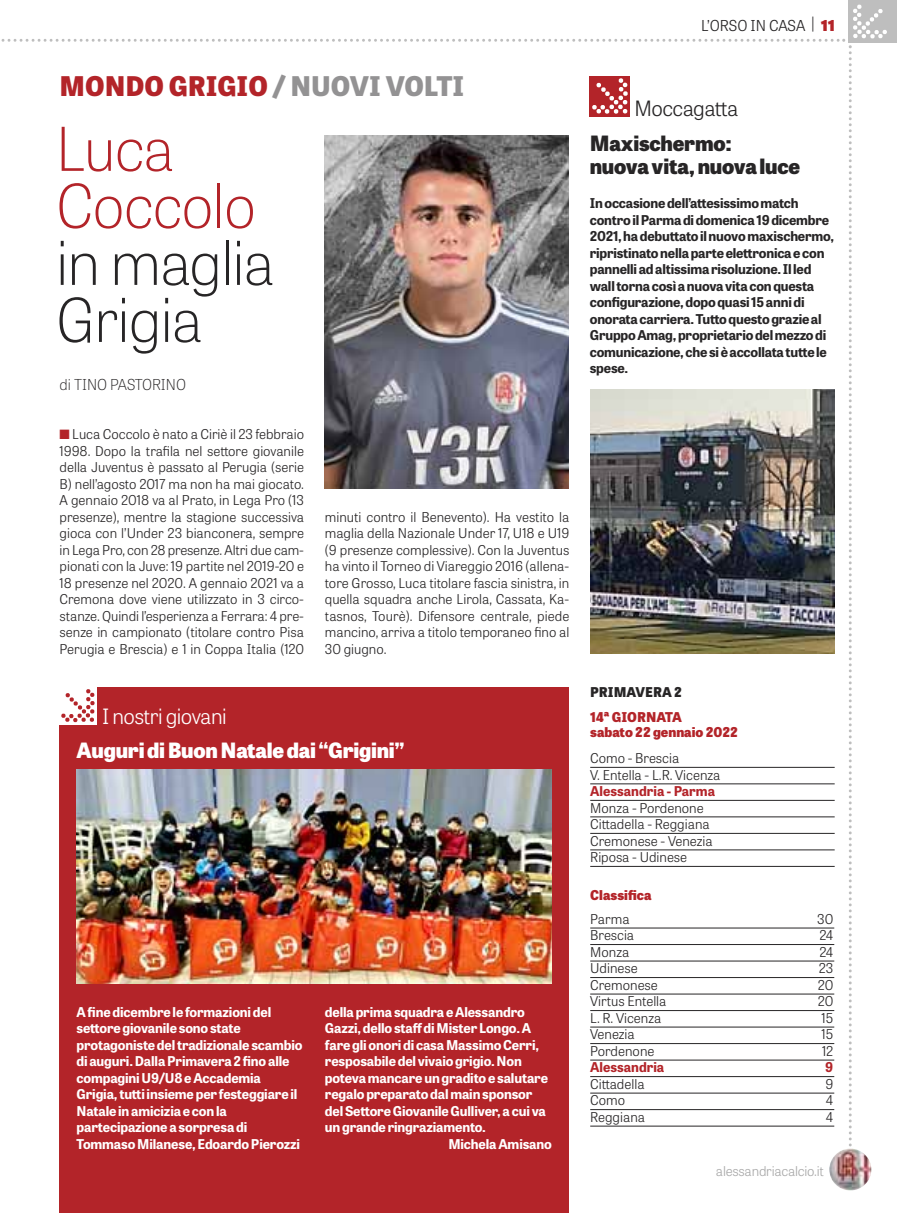
<style>
.page{position:relative;width:897px;height:1213px;background:#fff}
.page>*{position:absolute;margin:0;border:0;box-sizing:border-box;transform-origin:0 0}
.t1{font:100 60px "Tablet Gothic";letter-spacing:-.02em;color:#272526}
.t2{font:100 60px "Tablet Gothic";letter-spacing:-.02em;color:#b32429}
.t3{font:800 27px "Tablet Gothic";color:#b32429}
.t4{font:800 21px "Tablet Gothic";letter-spacing:-.01em;color:#272526}
.t5{font:800 21px "Tablet Gothic";letter-spacing:-.01em;color:#fff}
.t6{font:300 21px "Tablet Gothic";letter-spacing:-.025em;color:#fff}
.t7{font:300 21px "Tablet Gothic";letter-spacing:-.025em;color:#272526}
.t8{font:300 15px "Tablet Gothic";color:#272526}
.t9{font:100 15px "Tablet Gothic";color:#272526}
.t10{font:300 13.5px/16.5px "Tablet Gothic";color:#272526;text-align:justify}
.t11{font:700 13.5px/16.5px "Tablet Gothic";letter-spacing:-.01em;color:#fff}
.t12{font:700 13.5px/16.5px "Tablet Gothic";letter-spacing:-.015em;color:#272526}
.t13{font:800 13.5px "Tablet Gothic";color:#b32429}
.t14{font:700 13.5px "Tablet Gothic";color:#b32429}
.t15{font:300 13.5px "Tablet Gothic";letter-spacing:-.015em;color:#a8a8a8}
.t16{font:800 13.5px "Tablet Gothic";color:#272526}
.s1{color:#939293}
.s2{color:#b32429}
.s3{font-weight:800;color:#b32429}
</style>
<div class="page">
<div style="left:847px;top:0;width:49px;height:43px;background:#bebebe"></div>
<img style="left:828px;top:1148px;width:42px;height:42px;border-radius:50%">
<div style="left:60px;top:686px;width:508px;height:526px;background:#b32429"></div>
<img style="left:1px;top:4px;width:885px;height:1160px">
<img style="left:325px;top:135px;width:243px;height:353px">
<p class="t3" style="left:60px;top:77px;width:406px">MONDO GRIGIO <span class="s1">/ NUOVI VOLTI</span></p>
<p class="t2" style="left:56px;top:128px;width:120px">Luca</p>
<p class="t2" style="left:56px;top:185px;width:202px">Coccolo</p>
<p class="t1" style="left:56px;top:242px;width:220px">in maglia</p>
<p class="t1" style="left:56px;top:299px;width:148px">Grigia</p>
<p class="t9" style="left:60px;top:379px;width:128px">di TINO PASTORINO</p>
<p class="t10" style="left:60px;top:427px;width:246px"><span class="s2">■</span> Luca Coccolo è nato a Ciriè il 23 febbraio 1998. Dopo la trafila nel settore giovanile della Juventus è passato al Perugia (serie B) nell’agosto 2017 ma non ha mai giocato.<br>A gennaio 2018 va al Prato, in Lega Pro (13 presenze), mentre la stagione successiva gioca con l’Under 23 bianconera, sempre in Lega Pro, con 28 presenze. Altri due cam&shy;pionati con la Juve: 19 partite nel 2019-20 e 18 presenze nel 2020. A gennaio 2021 va a Cremona dove viene utilizzato in 3 circo&shy;stanze. Quindi l’esperienza a Ferrara: 4 pre&shy;senze in campionato (titolare contro Pisa Perugia e Brescia) e 1 in Coppa Italia (120</p>
<p class="t10" style="left:325px;top:510px;width:246px">minuti contro il Benevento). Ha vestito la maglia della Nazionale Under 17, U18 e U19 (9 presenze complessive). Con la Juventus ha vinto il Torneo di Viareggio 2016 (allena&shy;tore Grosso, Luca titolare fascia sinistra, in quella squadra anche Lirola, Cassata, Ka&shy;tasnos, Tourè). Difensore centrale, piede mancino, arriva a titolo temporaneo fino al 30 giugno.</p>
<p class="t8" style="left:700px;top:20px;width:135px">L’ORSO IN CASA | <span class="s3">11</span></p>
<p class="t7" style="left:634px;top:101px;width:105px">Moccagatta</p>
<p class="t4" style="left:589px;top:136px;width:143px">Maxischermo:</p>
<p class="t4" style="left:589px;top:158px;width:212px">nuova vita, nuova luce</p>
<p class="t12" style="left:589px;top:196px;width:246px">In occasione dell’attesissimo match contro il Parma di domenica 19 dicembre 2021, ha debuttato il nuovo maxischermo, ripristinato nella parte elettronica e con pannelli ad altissima risoluzione. Il led wall torna così a nuova vita con questa configurazione, dopo quasi 15 anni di onorata carriera. Tutto questo grazie al Gruppo Amag, proprietario del mezzo di comunicazione, che si è accollata tutte le spese.</p>
<p class="t16" style="left:590px;top:687px;width:93px">PRIMAVERA 2</p>
<p class="t6" style="left:102px;top:708px;width:126px">I nostri giovani</p>
<p class="t13" style="left:590px;top:712px;width:93px">14ª GIORNATA</p>
<p class="t13" style="left:590px;top:727px;width:149px">sabato 22 gennaio 2022</p>
<p class="t10" style="left:590px;top:751px;width:91px">Como - Brescia</p>
<p class="t10" style="left:590px;top:767px;width:132px">V. Entella - L.R. Vicenza</p>
<p class="t14" style="left:590px;top:786px;width:126px">Alessandria - Parma</p>
<p class="t10" style="left:590px;top:800px;width:115px">Monza - Pordenone</p>
<p class="t10" style="left:590px;top:817px;width:121px">Cittadella - Reggiana</p>
<p class="t10" style="left:590px;top:833px;width:124px">Cremonese - Venezia</p>
<p class="t10" style="left:590px;top:850px;width:98px">Riposa - Udinese</p>
<p class="t5" style="left:76px;top:742px;width:329px">Auguri di Buon Natale dai “Grigini”</p>
<p class="t11" style="left:76px;top:1005px;width:227px">A fine dicembre le formazioni del settore giovanile sono state protagoniste del tradizionale scambio di auguri. Dalla Primavera 2 fino alle compagini U9/U8 e Accademia Grigia, tutti insieme per festeggiare il Natale in amicizia e con la partecipazione a sorpresa di Tommaso Milanese, Edoardo Pierozzi</p>
<p class="t11" style="left:325px;top:1005px;width:224px">della prima squadra e Alessandro Gazzi, dello staff di Mister Longo. A fare gli onori di casa Massimo Cerri, resposabile del vivaio grigio. Non poteva mancare un gradito e salutare regalo preparato dal main sponsor del Settore Giovanile Gulliver, a cui va un grande ringraziamento.</p>
<p class="t11" style="left:448px;top:1137px;width:105px">Michela Amisano</p>
<p class="t13" style="left:590px;top:889px;width:63px">Classifica</p>
<p class="t10" style="left:590px;top:911px;width:41px">Parma</p>
<p class="t10" style="left:816px;top:911px;width:18px">30</p>
<p class="t10" style="left:590px;top:928px;width:46px">Brescia</p>
<p class="t10" style="left:819px;top:928px;width:15px">24</p>
<p class="t10" style="left:590px;top:944px;width:41px">Monza</p>
<p class="t10" style="left:819px;top:944px;width:15px">24</p>
<p class="t10" style="left:590px;top:961px;width:49px">Udinese</p>
<p class="t10" style="left:818px;top:961px;width:16px">23</p>
<p class="t10" style="left:590px;top:977px;width:69px">Cremonese</p>
<p class="t10" style="left:817px;top:977px;width:17px">20</p>
<p class="t10" style="left:590px;top:994px;width:78px">Virtus Entella</p>
<p class="t10" style="left:817px;top:994px;width:17px">20</p>
<p class="t10" style="left:590px;top:1010px;width:73px">L. R. Vicenza</p>
<p class="t10" style="left:821px;top:1010px;width:13px">15</p>
<p class="t10" style="left:590px;top:1027px;width:46px">Venezia</p>
<p class="t10" style="left:821px;top:1027px;width:13px">15</p>
<p class="t10" style="left:590px;top:1043px;width:66px">Pordenone</p>
<p class="t10" style="left:821px;top:1043px;width:13px">12</p>
<p class="t14" style="left:590px;top:1062px;width:76px">Alessandria</p>
<p class="t14" style="left:824px;top:1062px;width:10px">9</p>
<p class="t10" style="left:590px;top:1076px;width:56px">Cittadella</p>
<p class="t10" style="left:824px;top:1076px;width:10px">9</p>
<p class="t10" style="left:590px;top:1093px;width:36px">Como</p>
<p class="t10" style="left:825px;top:1093px;width:9px">4</p>
<p class="t10" style="left:590px;top:1109px;width:56px">Reggiana</p>
<p class="t10" style="left:825px;top:1109px;width:9px">4</p>
<p class="t15" style="left:715px;top:1165px;width:109px">alessandriacalcio.it</p>
</div>
